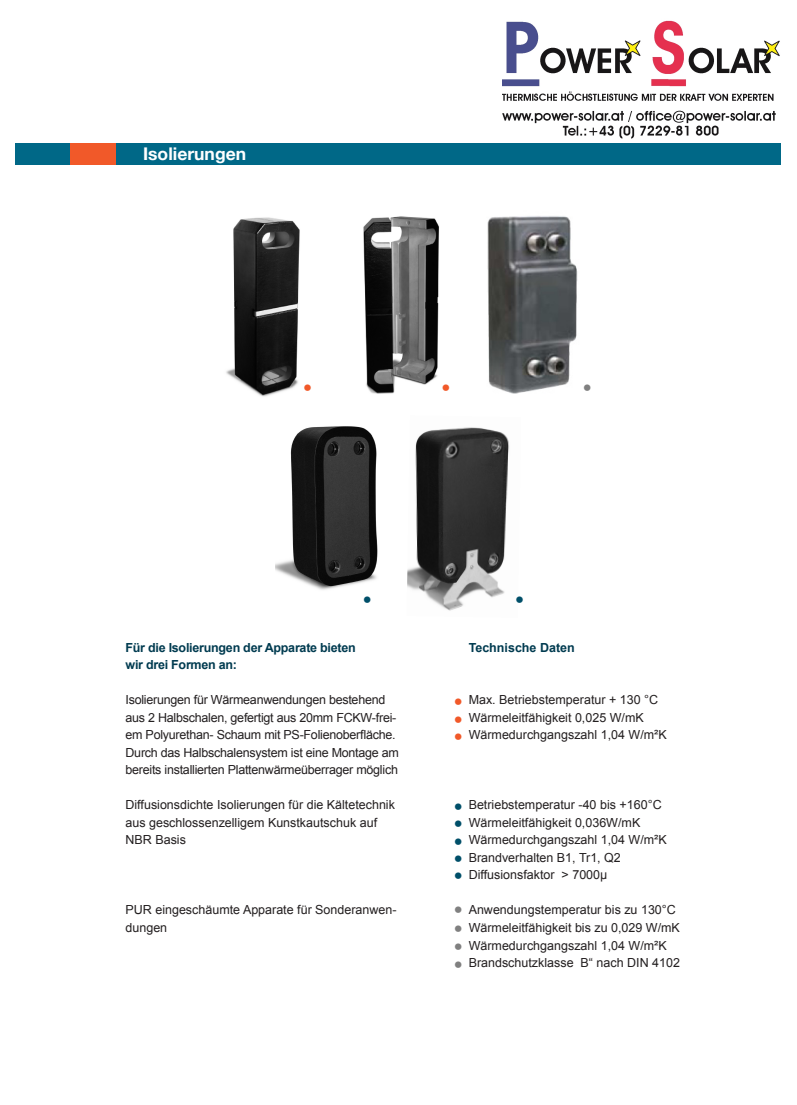
<style>
.page{position:relative;width:797px;height:1105px;background:#fff}
.page>*{position:absolute;margin:0;border:0;box-sizing:border-box;transform-origin:0 0}
.t1{font:18px/16.9px "Helvetica Neue";color:#004f69}
.t2{font:18px/17.2px "Helvetica Neue";color:#f15929;text-align:justify}
.t3{font:18px/19.5px "Helvetica Neue";color:#808080}
.t4{font:700 17.5px "Helvetica Neue";color:#fff}
.t5{font:12.5px/17.5px "Arial";color:#231f20}
.t6{font:12.5px/17.5px "Arial";letter-spacing:-.02em;color:#231f20}
.t7{font:700 12.5px/17.5px "Arial";letter-spacing:-.02em;color:#003b50}
.t8{font:700 12.5px "Arial";color:#003b50}
</style>
<div class="page">
<div style="left:16px;top:143px;width:765px;height:21px;background:#006887"></div>
<div style="left:71px;top:143px;width:45px;height:21px;background:#f15929"></div>
<img style="left:487px;top:216px;width:91px;height:178px">
<img style="left:226px;top:217px;width:74px;height:180px">
<img style="left:363px;top:216px;width:76px;height:178px">
<img style="left:276px;top:426px;width:102px;height:164px">
<img style="left:407px;top:427px;width:103px;height:184px">
<img style="left:502px;top:20px;width:278px;height:119px">
<h2 class="t4" style="left:143px;top:143px;width:105px">Isolierungen</h2>
<h1 class="t2" style="left:303px;top:378px;width:10px">•</h1>
<h1 class="t2" style="left:441px;top:378px;width:10px">•</h1>
<h1 class="t3" style="left:583px;top:377px;width:10px">•</h1>
<h1 class="t1" style="left:363px;top:591px;width:10px">•</h1>
<h1 class="t1" style="left:515px;top:591px;width:10px">•</h1>
<p class="t7" style="left:125px;top:639px;width:232px">Für die Isolierungen der Apparate bieten wir drei Formen an:</p>
<p class="t6" style="left:125px;top:691px;width:275px">Isolierungen für Wärmeanwendungen bestehend aus 2 Halbschalen, gefertigt aus 20mm FCKW-frei&shy;em Polyurethan- Schaum mit PS-Folienoberfläche.<br>Durch das Halbschalensystem ist eine Montage am bereits installierten Plattenwärmeüberrager möglich</p>
<p class="t5" style="left:125px;top:796px;width:271px">Diffusionsdichte Isolierungen für die Kältetechnik aus geschlossenzelligem Kunstkautschuk auf<br>NBR Basis</p>
<p class="t5" style="left:125px;top:901px;width:273px">PUR eingeschäumte Apparate für Sonderanwen&shy;dungen</p>
<p class="t8" style="left:468px;top:639px;width:108px">Technische Daten</p>
<p class="t5" style="left:468px;top:691px;width:199px">Max. Betriebstemperatur + 130 °C<br>Wärmeleitfähigkeit 0,025 W/mK<br>Wärmedurchgangszahl 1,04 W/m²K</p>
<h1 class="t2" style="left:454px;top:693px;width:10px">• • •</h1>
<p class="t5" style="left:468px;top:796px;width:199px">Betriebstemperatur -40 bis +160°C<br>Wärmeleitfähigkeit 0,036W/mK<br>Wärmedurchgangszahl 1,04 W/m²K<br>Brandverhalten B1, Tr1, Q2<br>Diffusionsfaktor &gt; 7000µ</p>
<p class="t5" style="left:468px;top:901px;width:213px">Anwendungstemperatur bis zu 130°C Wärmeleitfähigkeit bis zu 0,029 W/mK Wärmedurchgangszahl 1,04 W/m²K Brandschutzklasse B“ nach DIN 4102</p>
<h1 class="t1" style="left:454px;top:798px;width:10px">• •</h1>
<h1 class="t1" style="left:454px;top:833px;width:10px">•</h1>
<h1 class="t1" style="left:454px;top:850px;width:10px">•</h1>
<h1 class="t1" style="left:454px;top:867px;width:10px">•</h1>
<h1 class="t3" style="left:454px;top:899px;width:10px">• •</h1>
<h1 class="t3" style="left:454px;top:937px;width:10px;line-height:17.8px">• •</h1>
</div>
